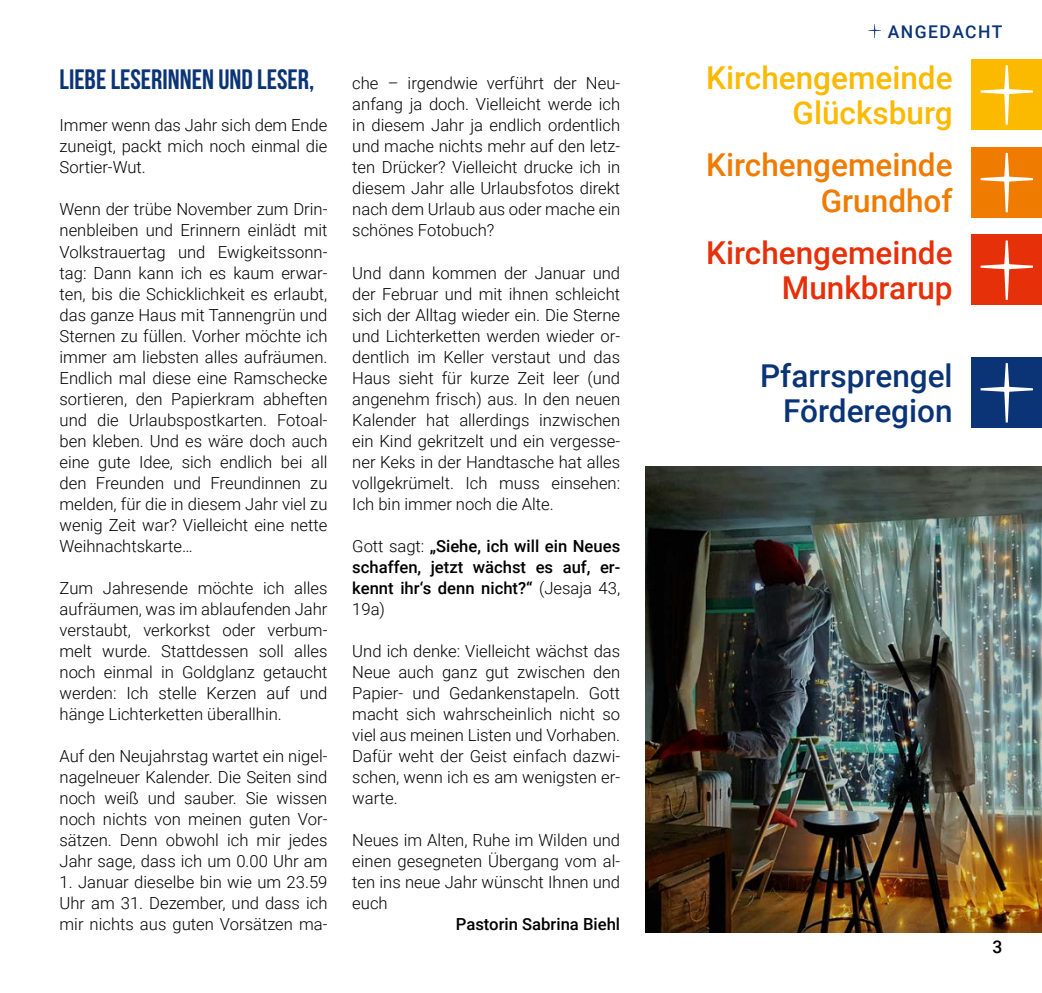
<style>
.page{position:relative;width:1042px;height:993px;background:#fff}
.page>*{position:absolute;margin:0;border:0;box-sizing:border-box;transform-origin:0 0}
.t1{font:500 31.5px/35px "Roboto";color:#fbb900;text-align:right}
.t2{font:500 31.5px/35px "Roboto";color:#e63009;text-align:right}
.t3{font:500 31.5px/35px "Roboto";color:#0a3476;text-align:right}
.t4{font:500 31.5px/35px "Roboto";color:#ef7c00;text-align:right}
.t5{font:28px "Bebas Neue";color:#0a3476}
.t6{font:500 17.5px "Roboto";letter-spacing:.085em;color:#0a3476}
.t7{font:500 17.5px "Roboto";color:#000}
.t8{font:300 16.62px/21px "Roboto";color:#000;text-align:justify}
.t9{font:500 16.62px/21px "Roboto";color:#000;text-align:justify}
.s1{font-weight:300}
</style>
<div class="page">
<div style="left:971px;top:60px;width:71px;height:70px;background:#fbb900"></div>
<svg style="left:980px;top:65px;width:53px;height:60px"></svg>
<div style="left:971px;top:147px;width:71px;height:70px;background:#ef7c00"></div>
<svg style="left:980px;top:153px;width:53px;height:59px"></svg>
<div style="left:971px;top:235px;width:71px;height:70px;background:#e63009"></div>
<svg style="left:980px;top:240px;width:53px;height:60px"></svg>
<div style="left:971px;top:357px;width:71px;height:70px;background:#0a3476"></div>
<svg style="left:980px;top:363px;width:53px;height:59px"></svg>
<svg style="left:868px;top:25px;width:13px;height:12px"></svg>
<img style="left:645px;top:466px;width:397px;height:466px">
<h2 class="t5" style="left:60px;top:64px;width:256px">LIEBE LESERINNEN UND LESER,</h2>
<p class="t8" style="left:60px;top:114px;width:269px">Immer wenn das Jahr sich dem Ende zuneigt, packt mich noch einmal die Sortier-Wut.</p>
<p class="t8" style="left:60px;top:198px;width:269px">Wenn der trübe November zum Drin&shy;nenbleiben und Erinnern einlädt mit Volkstrauertag und Ewigkeitssonn&shy;tag: Dann kann ich es kaum erwar&shy;ten, bis die Schicklichkeit es erlaubt, das ganze Haus mit Tannengrün und Sternen zu füllen. Vorher möchte ich immer am liebsten alles aufräumen.<br>Endlich mal diese eine Ramschecke sortieren, den Papierkram abheften und die Urlaubspostkarten. Fotoal&shy;ben kleben. Und es wäre doch auch eine gute Idee, sich endlich bei all den Freunden und Freundinnen zu melden, für die in diesem Jahr viel zu wenig Zeit war? Vielleicht eine nette Weihnachtskarte…</p>
<p class="t8" style="left:60px;top:576px;width:269px">Zum Jahresende möchte ich alles aufräumen, was im ablaufenden Jahr verstaubt, verkorkst oder verbum&shy;melt wurde. Stattdessen soll alles noch einmal in Goldglanz getaucht werden: Ich stelle Kerzen auf und hänge Lichterketten überallhin.</p>
<p class="t8" style="left:60px;top:744px;width:269px">Auf den Neujahrstag wartet ein nigel&shy;nagelneuer Kalender. Die Seiten sind noch weiß und sauber. Sie wissen noch nichts von meinen guten Vor&shy;sätzen. Denn obwohl ich mir jedes Jahr sage, dass ich um 0.00 Uhr am</p>
<p class="t8" style="left:60px;top:870px;width:269px">1. Januar dieselbe bin wie um 23.59<br>Uhr am 31. Dezember, und dass ich mir nichts aus guten Vorsätzen ma-</p>
<p class="t8" style="left:352px;top:72px;width:269px">che – irgendwie verführt der Neu&shy;anfang ja doch. Vielleicht werde ich in diesem Jahr ja endlich ordentlich und mache nichts mehr auf den letz&shy;ten Drücker? Vielleicht drucke ich in diesem Jahr alle Urlaubsfotos direkt nach dem Urlaub aus oder mache ein schönes Fotobuch?</p>
<p class="t8" style="left:352px;top:261px;width:269px">Und dann kommen der Januar und der Februar und mit ihnen schleicht sich der Alltag wieder ein. Die Sterne und Lichterketten werden wieder or&shy;dentlich im Keller verstaut und das Haus sieht für kurze Zeit leer (und angenehm frisch) aus. In den neuen Kalender hat allerdings inzwischen ein Kind gekritzelt und ein vergesse&shy;ner Keks in der Handtasche hat alles vollgekrümelt. Ich muss einsehen:<br>Ich bin immer noch die Alte.</p>
<p class="t9" style="left:352px;top:534px;width:269px"><span class="s1">Gott sagt:</span> „Siehe, ich will ein Neues schaffen, jetzt wächst es auf, er&shy;kennt ihr‘s denn nicht?“ <span class="s1">(Jesaja 43, 19a)</span></p>
<p class="t8" style="left:352px;top:639px;width:269px">Und ich denke: Vielleicht wächst das Neue auch ganz gut zwischen den Papier- und Gedankenstapeln. Gott macht sich wahrscheinlich nicht so viel aus meinen Listen und Vorhaben.<br>Dafür weht der Geist einfach dazwi&shy;schen, wenn ich es am wenigsten er&shy;warte.</p>
<p class="t8" style="left:352px;top:828px;width:269px">Neues im Alten, Ruhe im Wilden und einen gesegneten Übergang vom al&shy;ten ins neue Jahr wünscht Ihnen und euch</p>
<p class="t9" style="left:456px;top:912px;width:166px">Pastorin Sabrina Biehl</p>
<p class="t6" style="left:888px;top:19px;width:116px">ANGEDACHT</p>
<h1 class="t1" style="left:706px;top:59px;width:248px">Kirchengemeinde<br>Glücksburg</h1>
<h1 class="t4" style="left:706px;top:146px;width:248px">Kirchengemeinde<br>Grundhof</h1>
<h1 class="t2" style="left:706px;top:234px;width:248px">Kirchengemeinde<br>Munkbrarup</h1>
<h1 class="t3" style="left:760px;top:356px;width:194px">Pfarrsprengel<br>Förderegion</h1>
<p class="t7" style="left:992px;top:934px;width:11px">3</p>
</div>
